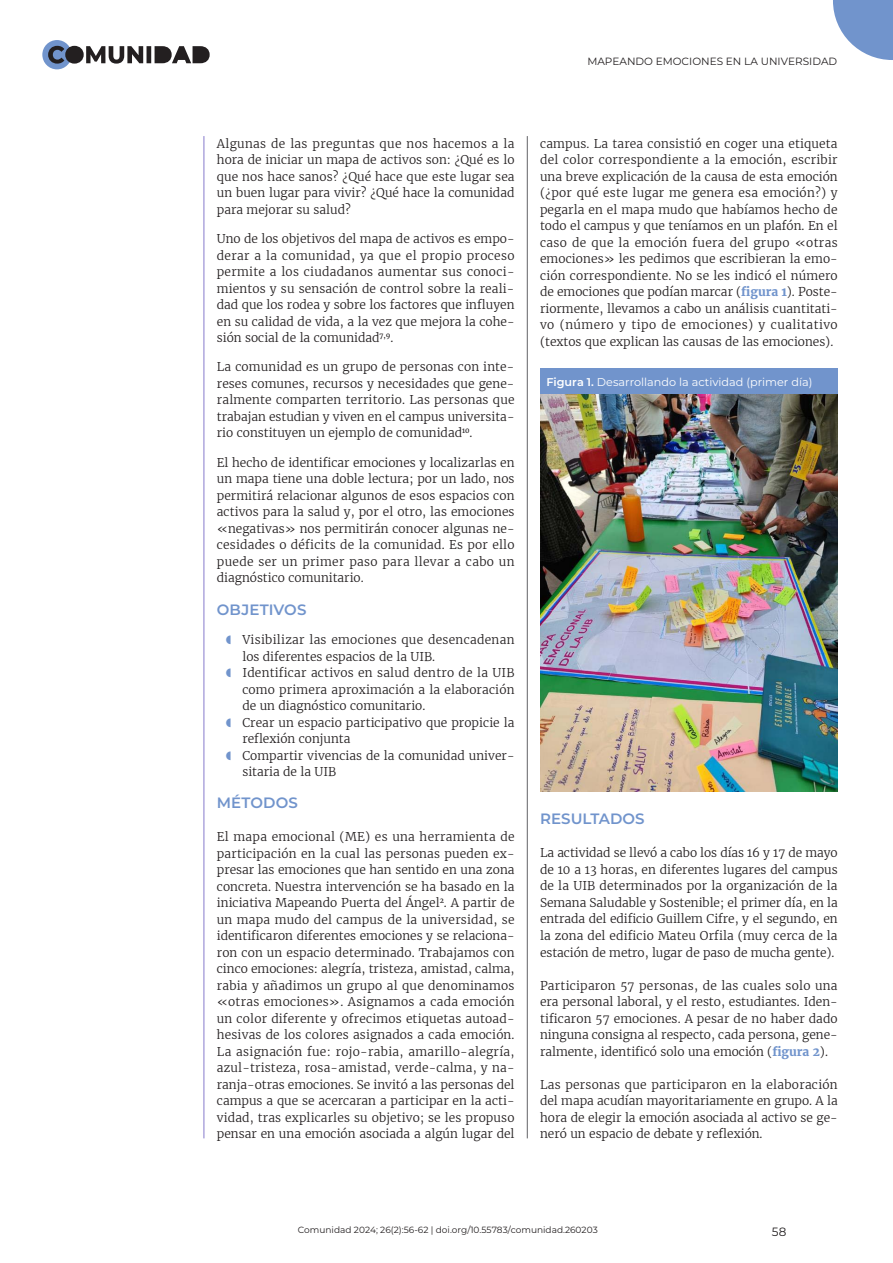
<style>
.page{position:relative;width:893px;height:1263px;background:#fff}
.page>*{position:absolute;margin:0;border:0;box-sizing:border-box;transform-origin:0 0}
.t1{font:600 15px "Montserrat";letter-spacing:.005em;color:#7194cc}
.t2{font:300 12px/16.5px "Merriweather";color:#231f20;text-align:justify}
.t3{font:300 12px "Merriweather";letter-spacing:.025em;color:#231f20}
.t4{font:300 12px "Merriweather";letter-spacing:.02em;color:#231f20}
.t5{font:12px "Montserrat";color:#231f20}
.t6{font:11.25px "Montserrat";color:#fff}
.t7{font:10.5px "Montserrat";color:#231f20}
.t8{font:9px "Montserrat";color:#231f20}
.s1{color:#7194cc}
.s2{font-weight:700;color:#7194cc}
.s3{font-weight:600}
</style>
<div class="page">
<div style="left:42px;top:40px;width:30px;height:29px;background:#7194cc;border-radius:50%"></div>
<svg style="left:48px;top:46px;width:162px;height:18px"></svg>
<svg style="left:833px;top:0;width:60px;height:60px"></svg>
<hr style="left:527px;top:136px;width:1px;height:1002px;background:#636366">
<hr style="left:204px;top:136px;width:1px;height:1002px;background:#867acc">
<div style="left:540px;top:368px;width:298px;height:27px;background:#7194cc"></div>
<img style="left:540px;top:395px;width:297px;height:396px">
<p class="t7" style="left:587px;top:54px;width:251px">MAPEANDO EMOCIONES EN LA UNIVERSIDAD</p>
<p class="t2" style="left:217px;top:135px;width:299px">Algunas de las preguntas que nos hacemos a la hora de iniciar un mapa de activos son: ¿Qué es lo que nos hace sanos? ¿Qué hace que este lugar sea un buen lugar para vivir? ¿Qué hace la comunidad para mejorar su salud?</p>
<p class="t2" style="left:217px;top:230px;width:299px">Uno de los objetivos del mapa de activos es empo&shy;derar a la comunidad, ya que el propio proceso permite a los ciudadanos aumentar sus conoci&shy;mientos y su sensación de control sobre la reali&shy;dad que los rodea y sobre los factores que influyen en su calidad de vida, a la vez que mejora la cohe&shy;sión social de la comunidad<sup>7,9</sup>.</p>
<p class="t2" style="left:217px;top:359px;width:299px">La comunidad es un grupo de personas con inte&shy;reses comunes, recursos y necesidades que gene&shy;ralmente comparten territorio. Las personas que trabajan estudian y viven en el campus universita&shy;rio constituyen un ejemplo de comunidad<sup>10</sup>.</p>
<p class="t2" style="left:217px;top:454px;width:299px">El hecho de identificar emociones y localizarlas en un mapa tiene una doble lectura; por un lado, nos permitirá relacionar algunos de esos espacios con activos para la salud y, por el otro, las emociones «negativas» nos permitirán conocer algunas ne&shy;cesidades o déficits de la comunidad. Es por ello puede ser un primer paso para llevar a cabo un diagnóstico comunitario.</p>
<p class="t1" style="left:217px;top:599px;width:91px">OBJETIVOS</p>
<p class="t3" style="left:225px;top:632px;width:291px"><span class="s1">◖</span> Visibilizar las emociones que desencadenan</p>
<p class="t2" style="left:242px;top:648px;width:194px">los diferentes espacios de la UIB.</p>
<p class="t4" style="left:225px;top:665px;width:291px"><span class="s1">◖</span> Identificar activos en salud dentro de la UIB</p>
<p class="t2" style="left:242px;top:681px;width:274px">como primera aproximación a la elaboración</p>
<p class="t2" style="left:242px;top:698px;width:184px">de un diagnóstico comunitario.</p>
<p class="t2" style="left:225px;top:714px;width:291px"><span class="s1">◖</span> Crear un espacio participativo que propicie la</p>
<p class="t2" style="left:242px;top:731px;width:110px">reflexión conjunta</p>
<p class="t2" style="left:225px;top:747px;width:291px"><span class="s1">◖</span> Compartir vivencias de la comunidad univer-</p>
<p class="t2" style="left:242px;top:764px;width:95px">sitaria de la UIB</p>
<p class="t1" style="left:217px;top:792px;width:82px">MÉTODOS</p>
<p class="t2" style="left:217px;top:828px;width:299px">El mapa emocional (ME) es una herramienta de participación en la cual las personas pueden ex&shy;presar las emociones que han sentido en una zona concreta. Nuestra intervención se ha basado en la iniciativa Mapeando Puerta del Ángel<sup>2</sup>. A partir de un mapa mudo del campus de la universidad, se identificaron diferentes emociones y se relaciona&shy;ron con un espacio determinado. Trabajamos con cinco emociones: alegría, tristeza, amistad, calma, rabia y añadimos un grupo al que denominamos «otras emociones». Asignamos a cada emoción un color diferente y ofrecimos etiquetas autoad&shy;hesivas de los colores asignados a cada emoción.<br>La asignación fue: rojo-rabia, amarillo-alegría, azul-tristeza, rosa-amistad, verde-calma, y na&shy;ranja-otras emociones. Se invitó a las personas del campus a que se acercaran a participar en la acti&shy;vidad, tras explicarles su objetivo; se les propuso pensar en una emoción asociada a algún lugar del</p>
<p class="t2" style="left:540px;top:135px;width:299px">campus. La tarea consistió en coger una etiqueta del color correspondiente a la emoción, escribir una breve explicación de la causa de esta emoción (¿por qué este lugar me genera esa emoción?) y pegarla en el mapa mudo que habíamos hecho de todo el campus y que teníamos en un plafón. En el caso de que la emoción fuera del grupo «otras emociones» les pedimos que escribieran la emo&shy;ción correspondiente. No se les indicó el número de emociones que podían marcar (<span class="s2">figura 1</span>). Poste&shy;riormente, llevamos a cabo un análisis cuantitati&shy;vo (número y tipo de emociones) y cualitativo (textos que explican las causas de las emociones).</p>
<p class="t6" style="left:546px;top:374px;width:267px"><span class="s3">Figura 1.</span> Desarrollando la actividad (primer día)</p>
<p class="t1" style="left:540px;top:808px;width:106px">RESULTADOS</p>
<p class="t2" style="left:540px;top:845px;width:299px">La actividad se llevó a cabo los días 16 y 17 de mayo de 10 a 13 horas, en diferentes lugares del campus de la UIB determinados por la organización de la Semana Saludable y Sostenible; el primer día, en la entrada del edificio Guillem Cifre, y el segundo, en la zona del edificio Mateu Orfila (muy cerca de la estación de metro, lugar de paso de mucha gente).</p>
<p class="t2" style="left:540px;top:977px;width:299px">Participaron 57 personas, de las cuales solo una era personal laboral, y el resto, estudiantes. Iden&shy;tificaron 57 emociones. A pesar de no haber dado ninguna consigna al respecto, cada persona, gene&shy;ralmente, identificó solo una emoción (<span class="s2">figura 2</span>).</p>
<p class="t2" style="left:540px;top:1076px;width:299px">Las personas que participaron en la elaboración del mapa acudían mayoritariamente en grupo. A la hora de elegir la emoción asociada al activo se ge&shy;neró un espacio de debate y reflexión.</p>
<p class="t8" style="left:298px;top:1224px;width:301px">Comunidad 2024; 26(2):56-62 | doi.org/10.55783/comunidad.260203</p>
<p class="t5" style="left:772px;top:1224px;width:16px">58</p>
</div>
